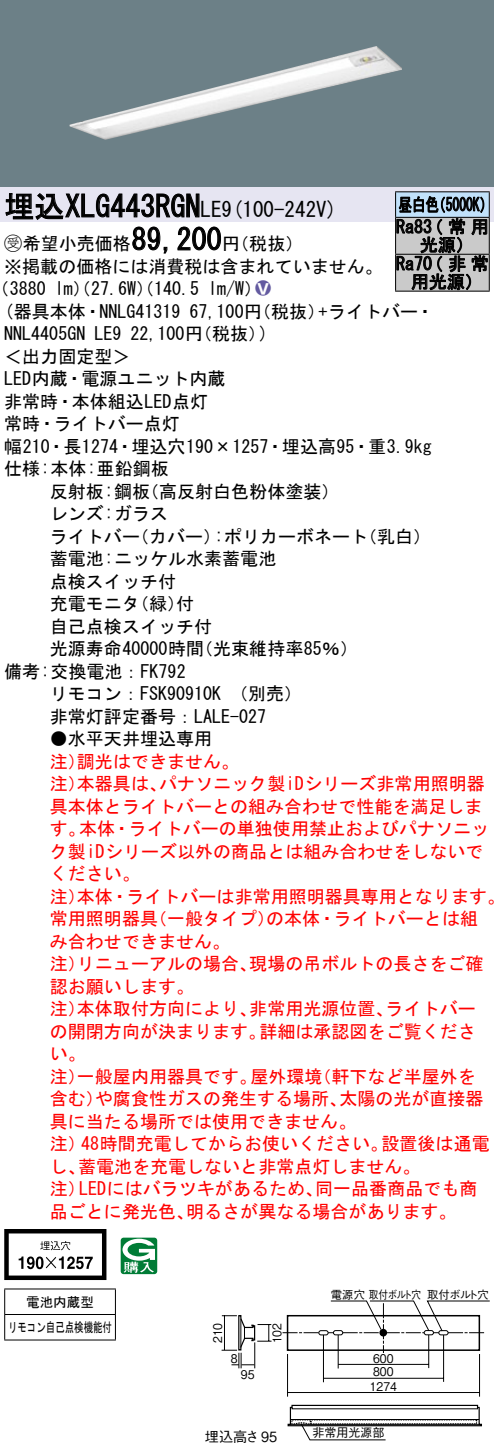
<style>
.page{position:relative;width:494px;height:1453px;background:#fff}
.page>*{position:absolute;margin:0;border:0;box-sizing:border-box;transform-origin:0 0}
.t1{font:30px "MS Gothic";color:#000}
.t2{font:21px "MS Gothic";color:#000}
.t3{font:18px/22.5px "MS Gothic";color:#f00}
.t4{font:18px/22.5px "MS Gothic";color:#000}
.t5{font:18px/22.2px "MS Gothic";color:#000;scale:.75 1}
.t6{font:18px "Ford Classification 1";color:#635aa0}
.t7{font:14.1px "Gothic BBB Pro Medium 90 pv RKSJ H";color:#000}
.t8{font:13.5px/25.5px "MS Gothic";color:#000;text-align:center}
.t9{font:12px/13.2px "Gothic BBB Pro Medium 90 pv RKSJ H";color:#000;scale:.9 1}
.t10{font:12px "Gothic BBB Pro Medium 90 pv RKSJ H";color:#000}
.t11{font:11.4px "Gothic BBB Pro Medium 90 pv RKSJ H";letter-spacing:-.025em;color:#000}
.t12{font:11.4px "Gothic BBB Pro Medium 90 pv RKSJ H";letter-spacing:-.05em;color:#000}
.s1{font-size:21px}
.s2{font-family:"Ford Classification 1"}
.s3{color:#fff}
</style>
<div class="page">
<div style="left:0;top:0;width:493px;height:187px;background:#6c8087"></div>
<img style="left:69px;top:46px;width:332px;height:94px">
<div style="left:0;top:187px;width:493px;height:34px;background:#e6e5f2"></div>
<svg style="left:5px;top:193px;width:216px;height:61px"></svg>
<svg style="left:4px;top:1229px;width:102px;height:51px"></svg>
<svg style="left:121px;top:1237px;width:36px;height:37px"></svg>
<hr style="left:4px;top:1288px;width:112px;height:1px;background:#000">
<hr style="left:4px;top:1314px;width:112px;height:1px;background:#000">
<svg style="left:4px;top:1289px;width:1px;height:50px"></svg>
<svg style="left:115px;top:1289px;width:1px;height:50px"></svg>
<hr style="left:4px;top:1339px;width:112px;height:1px;background:#000">
<hr style="left:395px;top:191px;width:94px;height:1px;background:#000">
<svg style="left:394px;top:192px;width:95px;height:100px;background:#888e92"></svg>
<hr style="left:287px;top:1354px;width:1px;height:42px;background:#000">
<hr style="left:478px;top:1354px;width:1px;height:42px;background:#000">
<hr style="left:287px;top:1392px;width:191px;height:1px;background:#000">
<svg style="left:221px;top:1315px;width:50px;height:53px"></svg>
<svg style="left:282px;top:1300px;width:207px;height:83px"></svg>
<div style="left:318px;top:1330px;width:10px;height:5px;border:1px solid #000;border-radius:2px"></div>
<div style="left:332px;top:1330px;width:11px;height:5px;border:1px solid #000;border-radius:2px"></div>
<div style="left:438px;top:1330px;width:10px;height:5px;border:1px solid #000;border-radius:2px"></div>
<div style="left:423px;top:1330px;width:10px;height:5px;border:1px solid #000;border-radius:2px"></div>
<svg style="left:287px;top:1404px;width:195px;height:36px"></svg>
<h1 class="t1" style="left:4px;top:191px;width:218px">埋込XLG443RGN<span class="s1">LE</span></h1>
<p class="t2" style="left:221px;top:199px;width:117px">(9 100-242 (V</p>
<h1 class="t1" style="left:131px;top:224px;width:91px">89,200</h1>
<p class="t4" style="left:4px;top:232px;width:379px"><span class="s2">B</span>希望小売価格<br>※掲載の価格には消費税は含まれていません。</p>
<p class="t6" style="left:255px;top:279px;width:17px">2<span class="s3">8</span></p>
<p class="t4" style="left:222px;top:232px;width:82px">（円税抜(</p>
<p class="t4" style="left:208px;top:278px;width:55px">l m (W/</p>
<p class="t4" style="left:-8px;top:278px;width:56px">（3880</p>
<p class="t4" style="left:55px;top:278px;width:145px">lm）（27.6 ）（W 140.5</p>
<p class="t5" style="left:425px;top:193px;width:86px;text-indent:-27px">昼白色<br>（常用</p>
<p class="t5" style="left:432px;top:193px;width:82px">（5000 (K</p>
<p class="t4" style="left:395px;top:215px;width:37px">Ra83</p>
<p class="t4" style="left:419px;top:233px;width:55px">光源(</p>
<p class="t4" style="left:425px;top:252px;width:65px">（非常</p>
<p class="t4" style="left:410px;top:255px;width:73px;line-height:18px;text-indent:-15px">Ra70<br>用光源(</p>
<p class="t4" style="left:4px;top:300px;width:178px">(器具本体・NNLG41319</p>
<p class="t4" style="left:318px;top:300px;width:117px">+ライトバー・</p>
<p class="t4" style="left:189px;top:300px;width:137px">67,100 （円税抜）</p>
<p class="t4" style="left:130px;top:323px;width:137px">22,100 （円税抜(</p>
<p class="t4" style="left:259px;top:323px;width:10px">(</p>
<p class="t4" style="left:4px;top:323px;width:82px">NNL4405GN</p>
<p class="t4" style="left:4px;top:345px;width:127px">＜出力固定型&lt;</p>
<p class="t4" style="left:4px;top:368px;width:223px">LED内蔵・電源ユニット内蔵</p>
<p class="t4" style="left:4px;top:390px;width:205px">非常時・本体組込LED点灯</p>
<p class="t4" style="left:4px;top:413px;width:177px">常時・ライトバー点灯</p>
<p class="t4" style="left:4px;top:435px;width:428px">幅210・長1274・埋込穴190×1257・埋込高95・重3.9kg</p>
<p class="t4" style="left:4px;top:458px;width:166px">仕様:本体:亜鉛鋼板</p>
<p class="t4" style="left:141px;top:480px;width:200px">（高反射白色粉体塗装(</p>
<p class="t4" style="left:94px;top:323px;width:28px">LE9</p>
<p class="t4" style="left:50px;top:480px;width:120px">反射板:鋼板レンズ:ガラス</p>
<p class="t4" style="left:214px;top:525px;width:155px">:ポリカーボネート</p>
<p class="t4" style="left:50px;top:525px;width:91px">ライトバー</p>
<p class="t4" style="left:50px;top:548px;width:228px">蓄電池:ニッケル水素蓄電池</p>
<p class="t4" style="left:50px;top:570px;width:127px">点検スイッチ付</p>
<p class="t4" style="left:131px;top:593px;width:64px">（緑付）</p>
<p class="t4" style="left:131px;top:525px;width:91px">（カバー）</p>
<p class="t4" style="left:359px;top:525px;width:73px">（乳白(</p>
<p class="t4" style="left:50px;top:593px;width:91px">充電モニタ</p>
<p class="t4" style="left:50px;top:615px;width:163px">自己点検スイッチ付</p>
<p class="t4" style="left:195px;top:638px;width:164px">（光束維持率85％(</p>
<p class="t4" style="left:4px;top:638px;width:201px;text-indent:46px">光源寿命40000時間備考:交換電池：FK792</p>
<p class="t4" style="left:50px;top:683px;width:253px">リモコン：FSK90910K　（別売(非常灯評定番号：LALE-027</p>
<p class="t4" style="left:50px;top:728px;width:163px">●水平天井埋込専用</p>
<p class="t3" style="left:77px;top:750px;width:163px">調光はできません。</p>
<p class="t3" style="left:50px;top:750px;width:37px">注）</p>
<p class="t3" style="left:159px;top:773px;width:327px">パナソニック製iDシリーズ非常用照明器</p>
<p class="t3" style="left:50px;top:773px;width:37px">注）</p>
<p class="t3" style="left:50px;top:795px;width:433px">具本体とライトバーとの組み合わせで性能を満足しま</p>
<p class="t3" style="left:79px;top:818px;width:411px">本体・ライトバーの単独使用禁止およびパナソニッ</p>
<p class="t3" style="left:77px;top:773px;width:91px">本器具は、</p>
<p class="t3" style="left:50px;top:818px;width:435px">す。<br>ク製iDシリーズ以外の商品とは組み合わせをしないでください。</p>
<p class="t3" style="left:77px;top:885px;width:429px">本体・ライトバーは非常用照明器具専用となります。</p>
<p class="t3" style="left:50px;top:885px;width:37px">注）</p>
<p class="t3" style="left:149px;top:908px;width:127px">（一般タイプ）</p>
<p class="t3" style="left:266px;top:908px;width:213px">の本体・ライトバーとは組</p>
<p class="t3" style="left:50px;top:908px;width:181px">常用照明器具<br>み合わせできません。</p>
<p class="t3" style="left:249px;top:953px;width:236px">現場の吊ボルトの長さをご確</p>
<p class="t3" style="left:50px;top:953px;width:145px">注）<br>認お願いします。</p>
<p class="t3" style="left:77px;top:953px;width:181px">リニューアルの場合、</p>
<p class="t3" style="left:385px;top:998px;width:91px">ライトバー</p>
<p class="t3" style="left:77px;top:998px;width:181px">本体取付方向により、</p>
<p class="t3" style="left:249px;top:998px;width:146px">非常用光源位置、</p>
<p class="t3" style="left:50px;top:998px;width:37px">注）</p>
<p class="t3" style="left:259px;top:1020px;width:217px">詳細は承認図をご覧くださ</p>
<p class="t3" style="left:50px;top:1020px;width:217px">の開閉方向が決まります。い。</p>
<p class="t3" style="left:77px;top:1065px;width:181px">一般屋内用器具です。</p>
<p class="t3" style="left:250px;top:1065px;width:73px">屋外環境</p>
<p class="t3" style="left:313px;top:1065px;width:163px">（軒下など半屋外を</p>
<p class="t3" style="left:50px;top:1065px;width:37px">注）</p>
<p class="t3" style="left:95px;top:1088px;width:253px">や腐食性ガスの発生する場所、</p>
<p class="t3" style="left:339px;top:1088px;width:146px">太陽の光が直接器</p>
<p class="t3" style="left:50px;top:1088px;width:307px">含む）<br>具に当たる場所では使用できません。</p>
<p class="t3" style="left:381px;top:1133px;width:110px">設置後は通電</p>
<p class="t3" style="left:81px;top:1133px;width:308px">48時間充電してからお使いください。</p>
<p class="t3" style="left:78px;top:1133px;width:344px;text-indent:-28px">注）<br>蓄電池を充電しないと非常点灯しません。</p>
<p class="t3" style="left:50px;top:1155px;width:37px">し、</p>
<p class="t3" style="left:79px;top:1178px;width:245px">LEDにはバラツキがあるため、</p>
<p class="t3" style="left:315px;top:1178px;width:163px">同一品番商品でも商</p>
<p class="t3" style="left:50px;top:1178px;width:37px">注）</p>
<p class="t3" style="left:50px;top:1200px;width:145px">品ごとに発光色、</p>
<p class="t3" style="left:186px;top:1200px;width:272px">明るさが異なる場合があります。</p>
<p class="t8" style="left:8px;top:1289px;width:105px">電池内蔵型<br>リモコン自己点検機能付</p>
<p class="t9" style="left:209px;top:1343px;width:24px;rotate:-90deg">210</p>
<p class="t9" style="left:268px;top:1343px;width:24px;rotate:-90deg">102</p>
<p class="t9" style="left:230px;top:1350px;width:9px">8</p>
<p class="t9" style="left:241px;top:1366px;width:17px">95</p>
<p class="t7" style="left:205px;top:1425px;width:74px">埋込高さ95</p>
<p class="t11" style="left:330px;top:1285px;width:92px">電源穴取付ボルト穴</p>
<p class="t12" style="left:427px;top:1285px;width:63px">取付ボルト穴</p>
<p class="t9" style="left:373px;top:1350px;width:24px">600<br>800</p>
<p class="t9" style="left:369px;top:1378px;width:32px">1274</p>
<p class="t10" style="left:312px;top:1423px;width:73px">非常用光源部</p>
</div>
